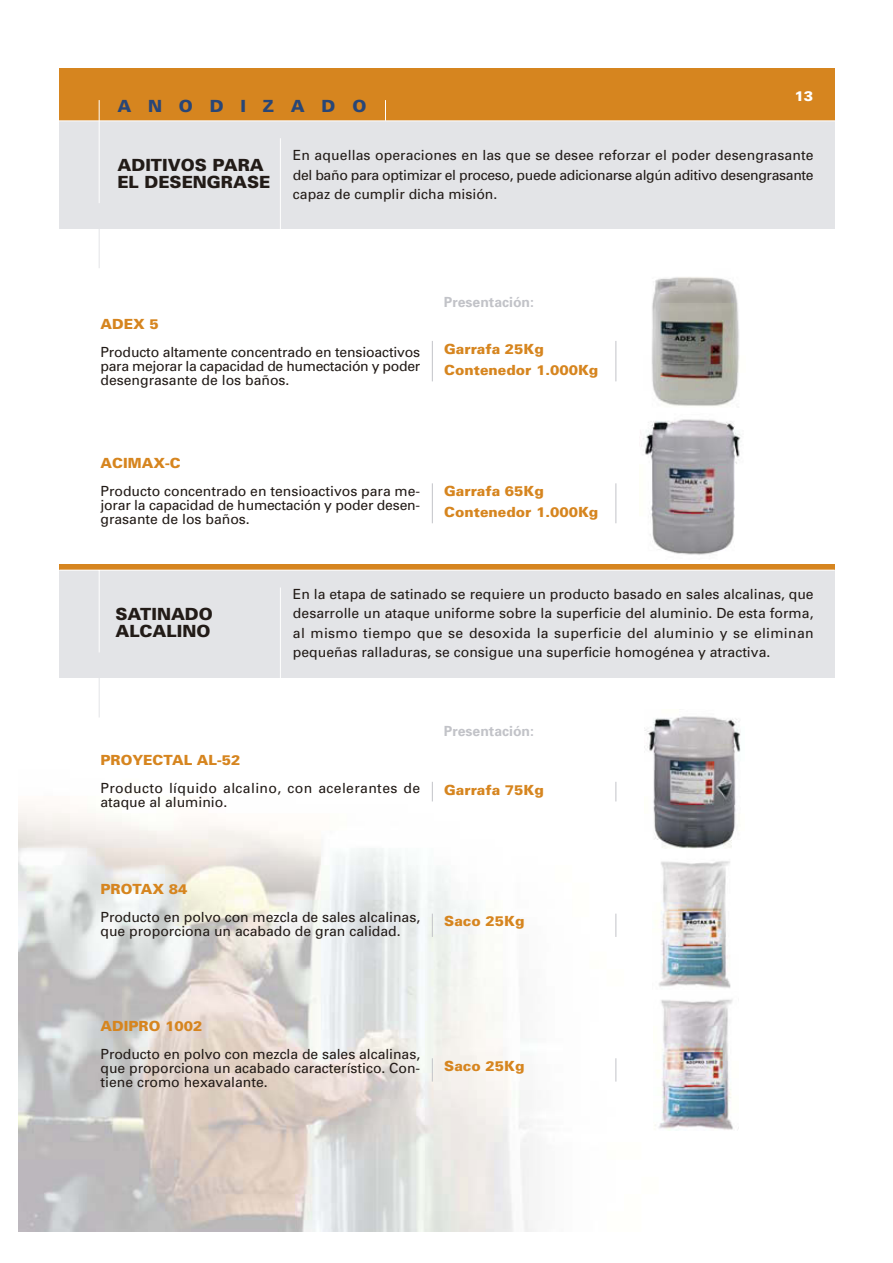
<style>
.page{position:relative;width:893px;height:1263px;background:#fff}
.page>*{position:absolute;margin:0;border:0;box-sizing:border-box;transform-origin:0 0}
.t1{font:900 16.8px/16.8px "Univers";color:#221b17}
.t2{font:900 16.8px "Univers";letter-spacing:1em;color:#284677}
.t3{font:13.95px/14px "Univers";color:#221b17;text-align:justify}
.t4{font:900 13.95px/21.3px "Univers";color:#d6851f}
.t5{font:13.95px/14px "Univers";letter-spacing:.025em;color:#221b17}
.t6{font:700 13.95px "Univers";color:#c2c3c8}
.t7{font:900 13.95px "Univers";color:#fff}
</style>
<div class="page">
<img style="left:18px;top:781px;width:599px;height:451px">
<div style="left:59px;top:68px;width:775px;height:53px;background:#d6851f"></div>
<div style="left:59px;top:121px;width:775px;height:107px;background:#e3e4e7"></div>
<hr style="left:30px;top:120px;width:843px;height:1px;background:#fff">
<hr style="left:99px;top:100px;width:1px;height:103px;background:#fff">
<svg style="left:385px;top:100px;width:1px;height:21px"></svg>
<hr style="left:280px;top:138px;width:1px;height:94px;background:#fff">
<hr style="left:99px;top:224px;width:1px;height:44px;background:#e3e4e7">
<hr style="left:432px;top:341px;width:1px;height:40px;background:#c2c3c8">
<hr style="left:615px;top:341px;width:1px;height:40px;background:#c2c3c8">
<hr style="left:432px;top:483px;width:1px;height:40px;background:#c2c3c8">
<hr style="left:615px;top:483px;width:1px;height:40px;background:#c2c3c8">
<div style="left:59px;top:565px;width:775px;height:5px;background:#d6851f"></div>
<div style="left:59px;top:570px;width:775px;height:108px;background:#e3e4e7"></div>
<hr style="left:59px;top:570px;width:775px;height:1px;background:#fff">
<hr style="left:99px;top:570px;width:1px;height:82px;background:#fff">
<hr style="left:280px;top:588px;width:1px;height:94px;background:#fff">
<hr style="left:99px;top:673px;width:1px;height:45px;background:#e3e4e7">
<svg style="left:432px;top:782px;width:1px;height:19px"></svg>
<svg style="left:615px;top:782px;width:1px;height:19px"></svg>
<svg style="left:432px;top:914px;width:1px;height:23px"></svg>
<svg style="left:615px;top:914px;width:1px;height:23px"></svg>
<img style="left:651px;top:277px;width:88px;height:129px">
<img style="left:640px;top:419px;width:101px;height:136px">
<img style="left:644px;top:716px;width:97px;height:133px">
<img style="left:655px;top:861px;width:76px;height:127px">
<img style="left:654px;top:999px;width:79px;height:132px">
<svg style="left:432px;top:1058px;width:1px;height:24px"></svg>
<svg style="left:615px;top:1058px;width:1px;height:24px"></svg>
<p class="t2" style="left:117px;top:100px;width:250px">ANODIZADO</p>
<p class="t7" style="left:794px;top:91px;width:20px">13</p>
<p class="t1" style="left:117px;top:158px;width:154px">ADITIVOS PARA<br>EL DESENGRASE</p>
<p class="t3" style="left:293px;top:147px;width:522px;line-height:19.5px">En aquellas operaciones en las que se desee reforzar el poder desengrasante del baño para optimizar el proceso, puede adicionarse algún aditivo desengrasante capaz de cumplir dicha misión.</p>
<p class="t4" style="left:100px;top:315px;width:60px">ADEX 5</p>
<p class="t3" style="left:100px;top:347px;width:321px">Producto altamente concentrado en tensioactivos para mejorar la capacidad de humectación y poder desengrasante de los baños.</p>
<p class="t6" style="left:444px;top:297px;width:92px">Presentación:</p>
<p class="t4" style="left:444px;top:339px;width:101px">Garrafa 25Kg</p>
<p class="t4" style="left:444px;top:361px;width:155px">Contenedor 1.000Kg</p>
<p class="t4" style="left:100px;top:453px;width:81px">ACIMAX-C</p>
<p class="t3" style="left:100px;top:485px;width:321px">Producto concentrado en tensioactivos para me&shy;jorar la capacidad de humectación y poder desen&shy;grasante de los baños.</p>
<p class="t4" style="left:444px;top:482px;width:155px">Garrafa 65Kg<br>Contenedor 1.000Kg</p>
<p class="t1" style="left:115px;top:607px;width:99px">SATINADO<br>ALCALINO</p>
<p class="t3" style="left:293px;top:585px;width:522px;line-height:19.5px">En la etapa de satinado se requiere un producto basado en sales alcalinas, que desarrolle un ataque uniforme sobre la superficie del aluminio. De esta forma, al mismo tiempo que se desoxida la superficie del aluminio y se eliminan pequeñas ralladuras, se consigue una superficie homogénea y atractiva.</p>
<p class="t6" style="left:444px;top:726px;width:92px">Presentación:</p>
<p class="t4" style="left:100px;top:751px;width:141px">PROYECTAL AL-52</p>
<p class="t5" style="left:100px;top:782px;width:321px">Producto líquido alcalino, con acelerantes de ataque al aluminio.</p>
<p class="t4" style="left:444px;top:780px;width:101px">Garrafa 75Kg</p>
<p class="t4" style="left:100px;top:879px;width:89px">PROTAX 84</p>
<p class="t3" style="left:100px;top:911px;width:321px">Producto en polvo con mezcla de sales alcalinas, que proporciona un acabado de gran calidad.</p>
<p class="t4" style="left:444px;top:912px;width:82px">Saco 25Kg</p>
<p class="t4" style="left:100px;top:1016px;width:103px">ADIPRO 1002</p>
<p class="t3" style="left:100px;top:1048px;width:321px">Producto en polvo con mezcla de sales alcalinas, que proporciona un acabado característico. Con&shy;tiene cromo hexavalante.</p>
<p class="t4" style="left:444px;top:1057px;width:82px">Saco 25Kg</p>
</div>
